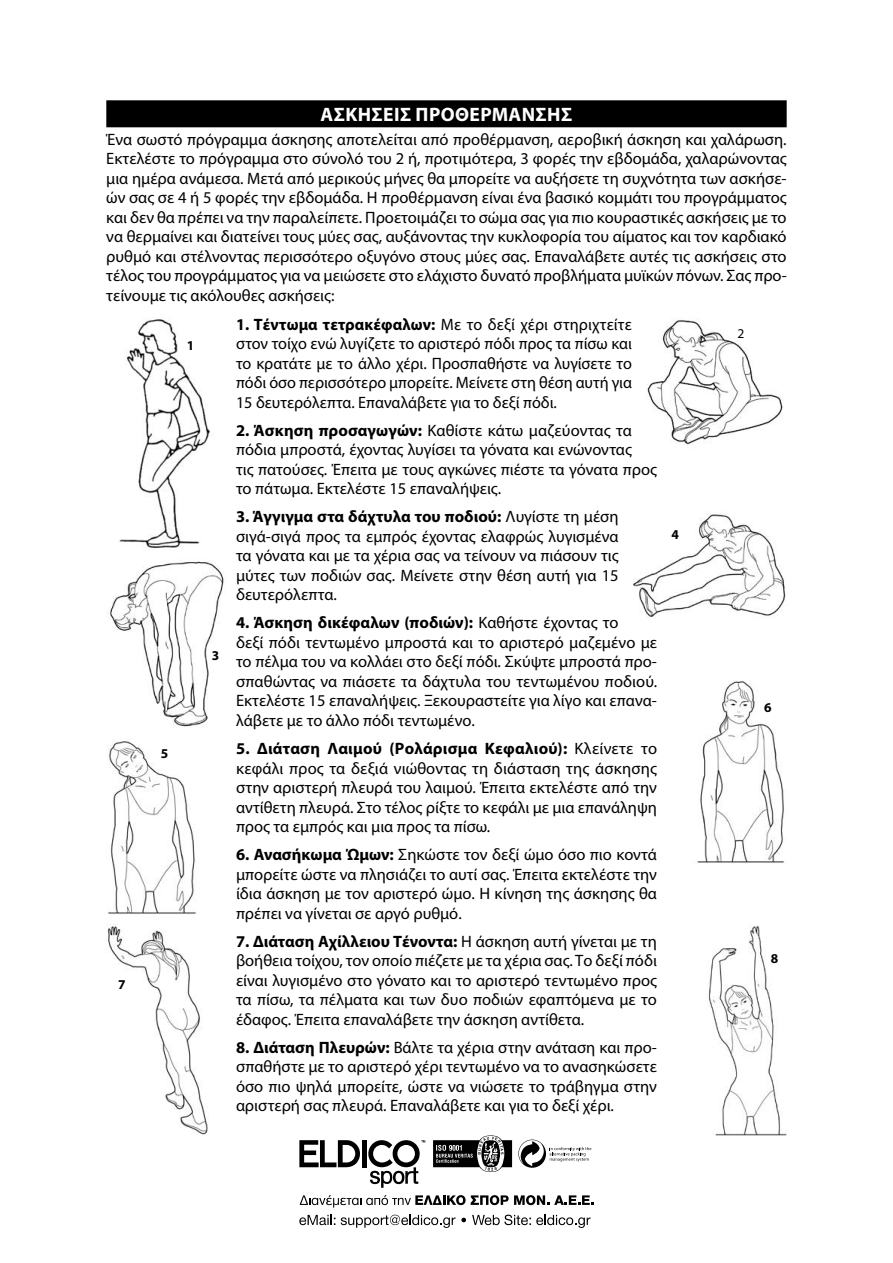
<style>
.page{position:relative;width:893px;height:1263px;background:#fff}
.page>*{position:absolute;margin:0;border:0;box-sizing:border-box;transform-origin:0 0}
.t1{font:700 19.5px "Myriad Pro";color:#fff}
.t2{font:16.5px/19.5px "Myriad Pro";color:#000;text-align:justify}
.t3{font:700 13.5px "Myriad Pro";color:#000}
.t4{font:13.5px "Myriad Pro";color:#000}
.s1{font-weight:700}
</style>
<div class="page">
<div style="left:106px;top:100px;width:681px;height:27px;background:#000"></div>
<img style="left:119px;top:319px;width:91px;height:229px">
<img style="left:108px;top:741px;width:88px;height:173px">
<img style="left:697px;top:680px;width:87px;height:183px">
<img style="left:107px;top:926px;width:101px;height:209px">
<img style="left:708px;top:926px;width:79px;height:209px">
<img style="left:633px;top:514px;width:153px;height:103px">
<img style="left:647px;top:320px;width:136px;height:125px">
<img style="left:109px;top:561px;width:115px;height:166px">
<svg style="left:300px;top:1195px;width:294px;height:12px"></svg>
<svg style="left:299px;top:1215px;width:36px;height:10px"></svg>
<svg style="left:341px;top:1215px;width:114px;height:13px"></svg>
<svg style="left:461px;top:1218px;width:5px;height:4px"></svg>
<svg style="left:472px;top:1214px;width:118px;height:14px"></svg>
<div style="left:362px;top:1140px;width:5px;height:27px;background:#000"></div>
<svg style="left:299px;top:1140px;width:61px;height:27px"></svg>
<svg style="left:368px;top:1140px;width:57px;height:48px"></svg>
<svg style="left:433px;top:1135px;width:79px;height:37px"></svg>
<svg style="left:518px;top:1139px;width:73px;height:29px"></svg>
<p class="t1" style="left:321px;top:102px;width:26px">Ασκησεις</p>
<p class="t1" style="left:416px;top:102px;width:14px">προ</p>
<p class="t1" style="left:455px;top:102px;width:29px">θερμανσης</p>
<p class="t2" style="left:106px;top:129px;width:682px">Ένα σωστό πρόγραμμα άσκησης αποτελείται από προθέρμανση, αεροβική άσκηση και χαλάρωση.<br>Εκτελέστε το πρόγραμμα στο σύνολό του 2 ή, προτιμότερα, 3 φορές την εβδομάδα, χαλαρώνοντας μια ημέρα ανάμεσα. Μετά από μερικούς μήνες θα μπορείτε να αυξήσετε τη συχνότητα των ασκήσε&shy;ών σας σε 4 ή 5 φορές την εβδομάδα. Η προθέρμανση είναι ένα βασικό κομμάτι του προγράμματος και δεν θα πρέπει να την παραλείπετε. Προετοιμάζει το σώμα σας για πιο κουραστικές ασκήσεις με το να θερμαίνει και διατείνει τους μύες σας, αυξάνοντας την κυκλοφορία του αίματος και τον καρδιακό ρυθμό και στέλνοντας περισσότερο οξυγόνο στους μύες σας. Επαναλάβετε αυτές τις ασκήσεις στο τέλος του προγράμματος για να μειώσετε στο ελάχιστο δυνατό προβλήματα μυϊκών πόνων. Σας προ&shy;τείνουμε τις ακόλουθες ασκήσεις:</p>
<p class="t2" style="left:236px;top:314px;width:397px"><span class="s1">1. Τέντωμα τετρακέφαλων:</span> Με το δεξί χέρι στηριχτείτε στον τοίχο ενώ λυγίζετε το αριστερό πόδι προς τα πίσω και το κρατάτε με το άλλο χέρι. Προσπαθήστε να λυγίσετε το πόδι όσο περισσότερο μπορείτε. Μείνετε στη θέση αυτή για 15 δευτερόλεπτα. Επαναλάβετε για το δεξί πόδι.</p>
<p class="t2" style="left:236px;top:420px;width:422px;text-align:left"><span class="s1">2. Άσκηση προσαγωγών:</span> Καθίστε κάτω μαζεύοντας τα πόδια μπροστά, έχοντας λυγίσει τα γόνατα και ενώνοντας<br>τις πατούσες. Έπειτα με τους αγκώνες πιέστε τα γόνατα προς το πάτωμα. Εκτελέστε 15 επαναλήψεις.</p>
<p class="t2" style="left:236px;top:507px;width:384px"><span class="s1">3. Άγγιγμα στα δάχτυλα του ποδιού:</span> Λυγίστε τη μέση σιγά-σιγά προς τα εμπρός έχοντας ελαφρώς λυγισμένα τα γόνατα και με τα χέρια σας να τείνουν να πιάσουν τις μύτες των ποδιών σας. Μείνετε στην θέση αυτή για 15 δευτερόλεπτα.</p>
<p class="t2" style="left:236px;top:613px;width:423px;text-align:left"><span class="s1">4. Άσκηση δικέφαλων (ποδιών):</span> Καθήστε έχοντας το<br>δεξί πόδι τεντωμένο μπροστά και το αριστερό μαζεμένο με το πέλμα του να κολλάει στο δεξί πόδι. Σκύψτε μπροστά προ&shy;σπαθώντας να πιάσετε τα δάχτυλα του τεντωμένου ποδιού.<br>Εκτελέστε 15 επαναλήψεις. Ξεκουραστείτε για λίγο και επανα&shy;λάβετε με το άλλο πόδι τεντωμένο.</p>
<p class="t2" style="left:236px;top:738px;width:423px"><span class="s1">5. Διάταση Λαιμού (Ρολάρισμα Κεφαλιού):</span> Κλείνετε το κεφάλι προς τα δεξιά νιώθοντας τη διάσταση της άσκησης στην αριστερή πλευρά του λαιμού. Έπειτα εκτελέστε από την αντίθετη πλευρά. Στο τέλος ρίξτε το κεφάλι με μια επανάληψη προς τα εμπρός και μια προς τα πίσω.</p>
<p class="t2" style="left:236px;top:844px;width:422px"><span class="s1">6. Ανασήκωμα Ώμων:</span> Σηκώστε τον δεξί ώμο όσο πιο κοντά μπορείτε ώστε να πλησιάζει το αυτί σας. Έπειτα εκτελέστε την ίδια άσκηση με τον αριστερό ώμο. Η κίνηση της άσκησης θα πρέπει να γίνεται σε αργό ρυθμό.</p>
<p class="t2" style="left:236px;top:931px;width:422px"><span class="s1">7. Διάταση Αχίλλειου Τένοντα:</span> Η άσκηση αυτή γίνεται με τη βοήθεια τοίχου, τον οποίο πιέζετε με τα χέρια σας. Το δεξί πόδι είναι λυγισμένο στο γόνατο και το αριστερό τεντωμένο προς τα πίσω, τα πέλματα και των δυο ποδιών εφαπτόμενα με το έδαφος. Έπειτα επαναλάβετε την άσκηση αντίθετα.</p>
<p class="t2" style="left:236px;top:1037px;width:422px"><span class="s1">8. Διάταση Πλευρών:</span> Βάλτε τα χέρια στην ανάταση και προ&shy;σπαθήστε με το αριστερό χέρι τεντωμένο να το ανασηκώσετε όσο πιο ψηλά μπορείτε, ώστε να νιώσετε το τράβηγμα στην αριστερή σας πλευρά. Επαναλάβετε και για το δεξί χέρι.</p>
<p class="t4" style="left:738px;top:325px;width:8px">2</p>
<p class="t3" style="left:187px;top:337px;width:9px">1</p>
<p class="t3" style="left:672px;top:525px;width:9px">4</p>
<p class="t3" style="left:212px;top:647px;width:9px">3</p>
<p class="t3" style="left:764px;top:698px;width:9px">6</p>
<p class="t3" style="left:161px;top:745px;width:9px">5</p>
<p class="t3" style="left:771px;top:950px;width:9px">8</p>
<p class="t3" style="left:118px;top:975px;width:9px">7</p>
</div>
